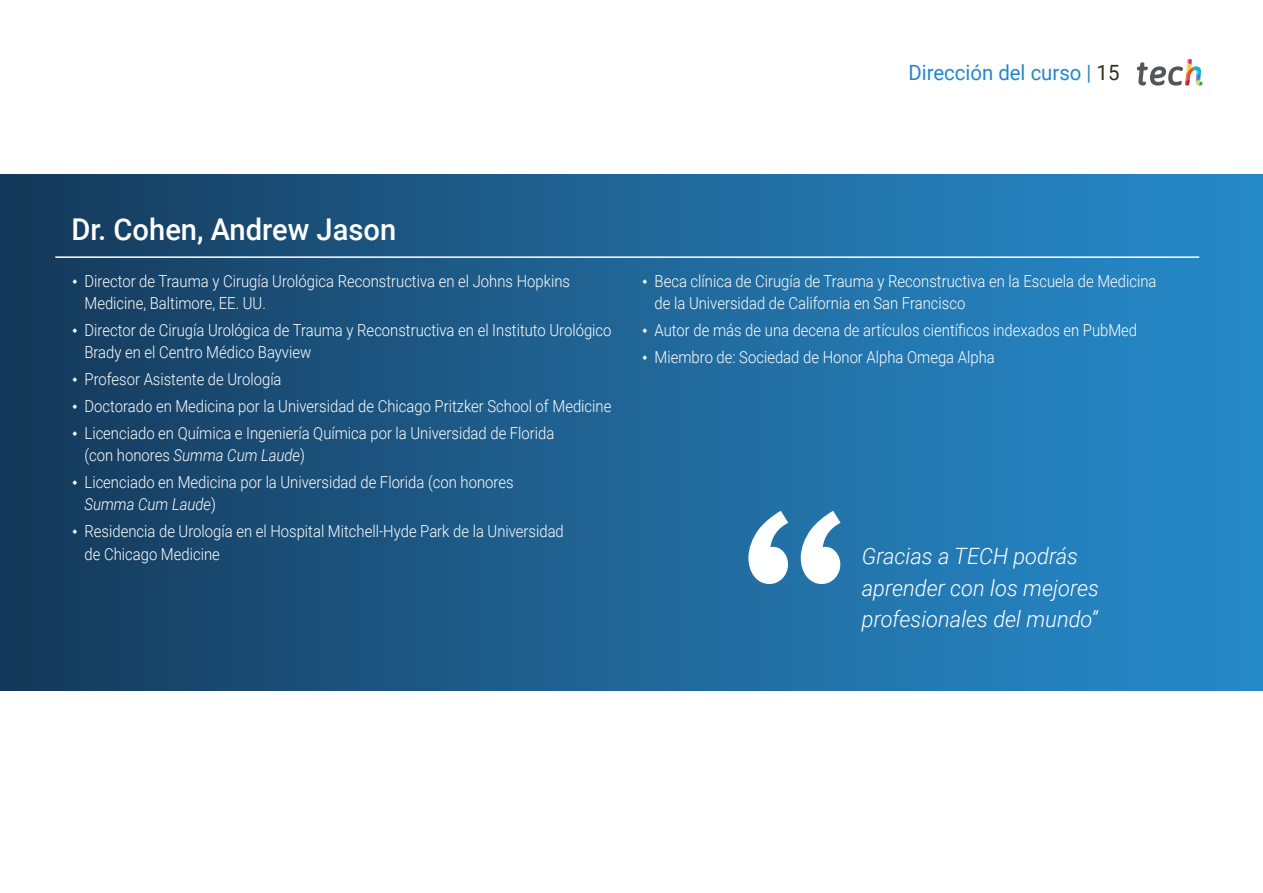
<style>
.page{position:relative;width:1263px;height:893px;background:#fff}
.page>*{position:absolute;margin:0;border:0;box-sizing:border-box;transform-origin:0 0}
.t1{font:500 30px "Roboto";color:#fff}
.t2{font:italic 300 22.5px/31.5px "Roboto";color:#fff}
.t3{font:21px "Roboto";color:#2488c9}
.t4{font:300 16.5px/26.7px "Roboto";color:#fff;scale:.9 1}
.s1{color:#312e20}
.s2{font-style:italic}
</style>
<div class="page">
<div style="left:0;top:174px;width:1263px;height:516px;background:linear-gradient(to right,#163a5c,#288ecf)"></div>
<svg style="left:748px;top:511px;width:92px;height:73px"></svg>
<hr style="left:55px;top:256px;width:1144px;height:2px;background:#fff">
<svg style="left:1137px;top:59px;width:65px;height:27px"></svg>
<svg style="left:73px;top:279px;width:4px;height:5px"></svg>
<svg style="left:73px;top:328px;width:4px;height:5px"></svg>
<svg style="left:73px;top:378px;width:4px;height:5px"></svg>
<svg style="left:73px;top:404px;width:4px;height:5px"></svg>
<svg style="left:73px;top:431px;width:4px;height:5px"></svg>
<svg style="left:73px;top:480px;width:4px;height:5px"></svg>
<svg style="left:73px;top:530px;width:4px;height:5px"></svg>
<svg style="left:643px;top:279px;width:4px;height:5px"></svg>
<svg style="left:643px;top:328px;width:4px;height:5px"></svg>
<svg style="left:643px;top:355px;width:4px;height:5px"></svg>
<p class="t3" style="left:908px;top:57px;width:213px">Dirección del curso | <span class="s1">15</span></p>
<h1 class="t1" style="left:71px;top:208px;width:326px">Dr. Cohen, Andrew Jason</h1>
<p class="t4" style="left:85px;top:269px;width:541px;line-height:22.5px">Director de Trauma y Cirugía Urológica Reconstructiva en el Johns Hopkins<br>Medicine, Baltimore, EE. UU.</p>
<p class="t4" style="left:85px;top:318px;width:587px;line-height:22.5px">Director de Cirugía Urológica de Trauma y Reconstructiva en el Instituto Urológico<br>Brady en el Centro Médico Bayview</p>
<p class="t4" style="left:85px;top:365px;width:587px">Profesor Asistente de Urología<br>Doctorado en Medicina por la Universidad de Chicago Pritzker School of Medicine<br>Licenciado en Química e Ingeniería Química por la Universidad de Florida</p>
<p class="t4" style="left:85px;top:441px;width:478px">(con honores <span class="s2">Summa Cum Laude</span>)<br>Licenciado en Medicina por la Universidad de Florida (con honores</p>
<p class="t4" style="left:85px;top:491px;width:534px"><span class="s2">Summa Cum Laude</span>)<br>Residencia de Urología en el Hospital Mitchell-Hyde Park de la Universidad</p>
<p class="t4" style="left:85px;top:540px;width:152px">de Chicago Medicine</p>
<p class="t4" style="left:655px;top:269px;width:559px;line-height:22.5px">Beca clínica de Cirugía de Trauma y Reconstructiva en la Escuela de Medicina de la Universidad de California en San Francisco</p>
<p class="t4" style="left:655px;top:316px;width:538px">Autor de más de una decena de artículos científicos indexados en PubMed<br>Miembro de: Sociedad de Honor Alpha Omega Alpha</p>
<h2 class="t2" style="left:862px;top:540px;width:239px">Gracias a TECH podrás aprender con los mejores profesionales del mundo”</h2>
</div>
